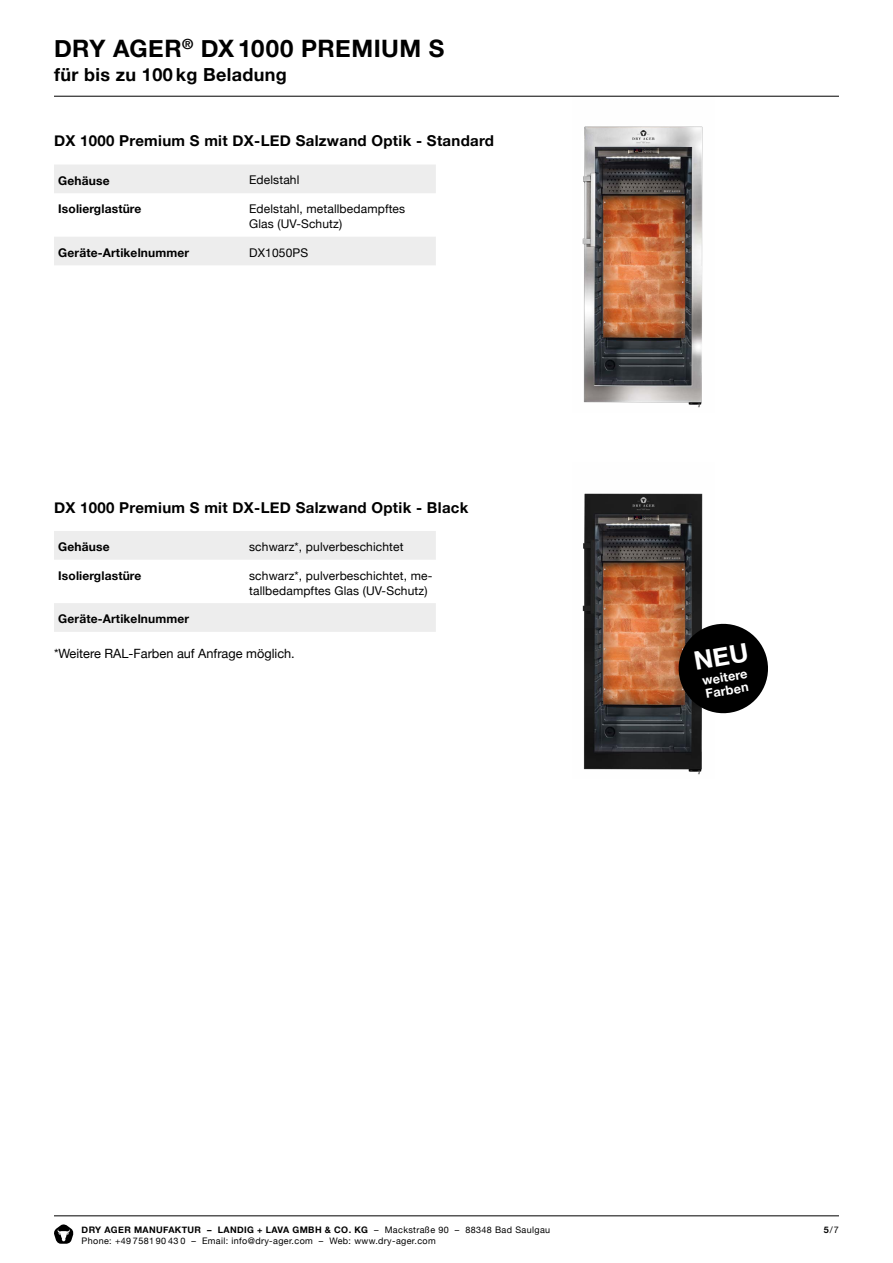
<style>
.page{position:relative;width:893px;height:1263px;background:#fff}
.page>*{position:absolute;margin:0;border:0;box-sizing:border-box;transform-origin:0 0}
.t1{font:700 24px "Helvetica Neue";letter-spacing:.02em;color:#000}
.t2{font:700 18px "Helvetica Neue";letter-spacing:.02em;color:#000}
.t3{font:700 15px "Helvetica Neue";letter-spacing:.02em;color:#000}
.t4{font:12.75px "Helvetica Neue";color:#000}
.t5{font:700 12.75px/13.5px "Helvetica Neue";color:#fff}
.t6{font:12px/15px "Helvetica Neue";letter-spacing:.01em;color:#000}
.t7{font:700 12px "Helvetica Neue";letter-spacing:.01em;color:#000}
.t8{font:700 9px "Helvetica Neue";letter-spacing:.04em;color:#000}
.t9{font:9px "Helvetica Neue";letter-spacing:.04em;color:#000}
.s1{font-weight:400}
.s2{font-weight:700}
</style>
<div class="page">
<svg style="left:54px;top:1224px;width:20px;height:20px"></svg>
<hr style="left:54px;top:1215px;width:785px;height:1px;background:#000">
<img style="left:582px;top:493px;width:121px;height:282px">
<img style="left:582px;top:126px;width:121px;height:282px">
<svg style="left:54px;top:165px;width:382px;height:100px"></svg>
<svg style="left:54px;top:531px;width:382px;height:101px"></svg>
<hr style="left:54px;top:96px;width:785px;height:1px;background:#000">
<svg style="left:673px;top:619px;width:95px;height:99px"></svg>
<h1 class="t1" style="left:54px;top:30px;width:392px">DRY AGER<sup>®</sup> DX1000 PREMIUM S</h1>
<h2 class="t2" style="left:54px;top:61px;width:234px">für bis zu 100 kg Beladung</h2>
<p class="t3" style="left:54px;top:129px;width:442px">DX 1000 Premium S mit DX-LED Salzwand Optik - Standard</p>
<p class="t7" style="left:58px;top:171px;width:53px">Gehäuse</p>
<p class="t6" style="left:249px;top:173px;width:52px">Edelstahl</p>
<p class="t7" style="left:58px;top:200px;width:85px">Isolierglastüre</p>
<p class="t6" style="left:249px;top:202px;width:158px">Edelstahl, metallbedampftes<br>Glas (UV-Schutz)</p>
<p class="t7" style="left:58px;top:243px;width:132px">Geräte-Artikelnummer</p>
<p class="t6" style="left:249px;top:245px;width:61px">DX1050PS</p>
<p class="t3" style="left:54px;top:495px;width:416px">DX 1000 Premium S mit DX-LED Salzwand Optik - Black</p>
<p class="t7" style="left:58px;top:537px;width:53px">Gehäuse</p>
<p class="t6" style="left:249px;top:540px;width:156px">schwarz*, pulverbeschichtet</p>
<p class="t7" style="left:58px;top:566px;width:85px">Isolierglastüre</p>
<p class="t6" style="left:249px;top:568px;width:185px">schwarz*, pulverbeschichtet, me&shy;tallbedampftes Glas (UV-Schutz)</p>
<p class="t7" style="left:58px;top:610px;width:132px">Geräte-Artikelnummer</p>
<p class="t4" style="left:54px;top:644px;width:242px">*Weitere RAL-Farben auf Anfrage möglich.</p>
<p class="t5" style="left:701px;top:675px;width:47px;rotate:-10deg">weitere<br>Farben</p>
<p class="t8" style="left:82px;top:1223px;width:470px">DRY AGER MANUFAKTUR – LANDIG + LAVA GMBH &amp; CO. KG <span class="s1">– Mackstraße 90 – 88348 Bad Saulgau</span></p>
<p class="t9" style="left:824px;top:1223px;width:17px"><span class="s2">5</span>/7</p>
<p class="t9" style="left:82px;top:1234px;width:356px">Phone: +49 7581 90 43 0 – Email: info@dry-ager.com – Web: www.dry-ager.com</p>
</div>
